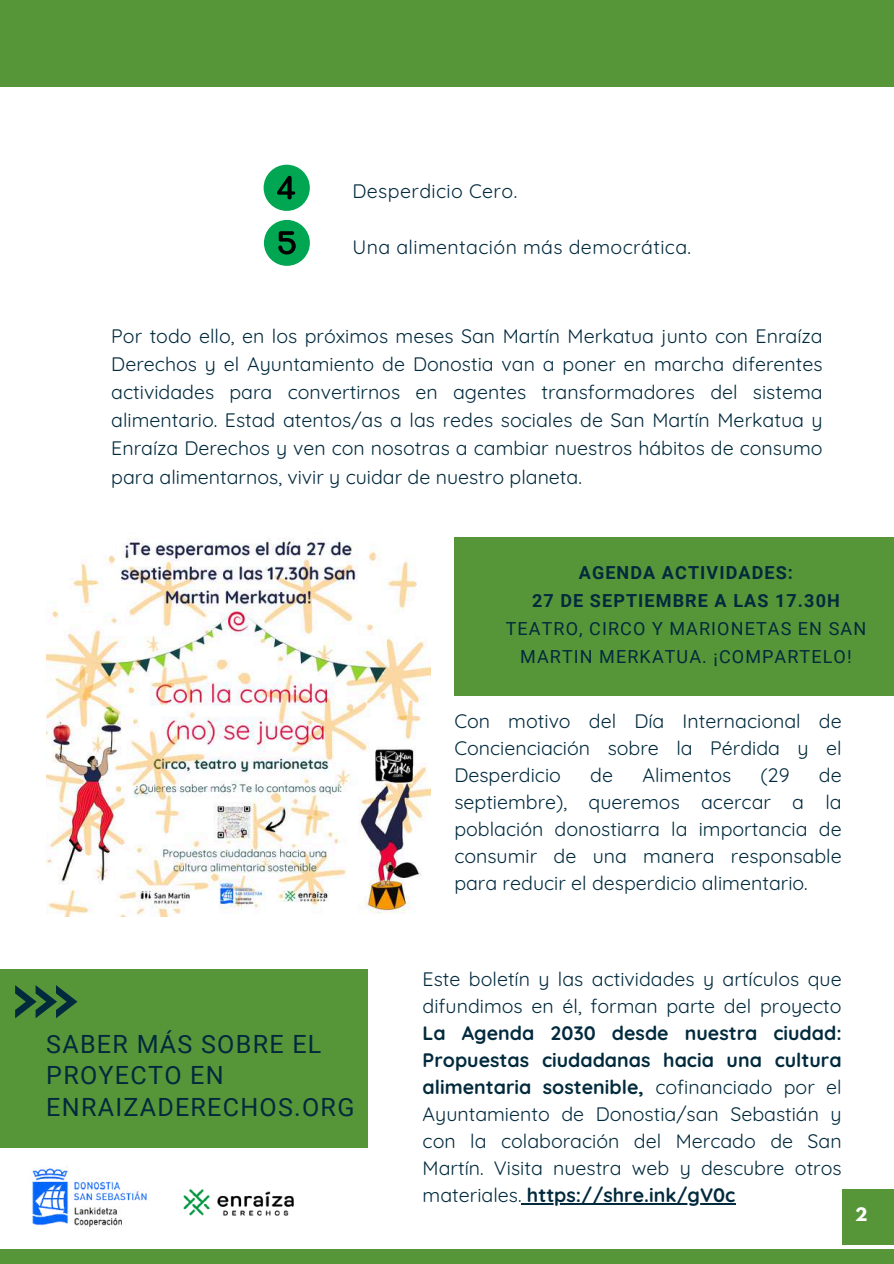
<style>
.page{position:relative;width:894px;height:1264px;background:#fff}
.page>*{position:absolute;margin:0;border:0;box-sizing:border-box;transform-origin:0 0}
.t1{font:25.05px/31.5px "Roboto";letter-spacing:.05em;color:#022a3d}
.t2{font:19.5px/27px "Quicksand";color:#022a3d;text-align:justify}
.t3{font:19.5px "Quicksand";letter-spacing:.02em;color:#022a3d}
.t4{font:18px/28.2px "Roboto";letter-spacing:.06em;color:#022a3d;text-align:center}
.t5{font:700 18px/28.2px "Roboto";letter-spacing:.06em;color:#022a3d;text-align:center}
.t6{font:700 16.5px "League Spartan";color:#fff}
.s1{font-weight:700}
</style>
<div class="page">
<div style="left:0;top:0;width:893px;height:87px;background:#569639"></div>
<div style="left:0;top:1249px;width:893px;height:14px;background:#569639"></div>
<div style="left:841px;top:1189px;width:52px;height:55px;background:#569639"></div>
<div style="left:0;top:968px;width:368px;height:179px;background:#569639"></div>
<svg style="left:15px;top:985px;width:62px;height:33px"></svg>
<div style="left:264px;top:220px;width:46px;height:46px;background:#00a651;border-radius:50%"></div>
<svg style="left:278px;top:231px;width:18px;height:23px"></svg>
<div style="left:263px;top:165px;width:47px;height:46px;background:#00a651;border-radius:50%"></div>
<svg style="left:277px;top:176px;width:18px;height:23px"></svg>
<div style="left:454px;top:537px;width:439px;height:159px;background:#569639"></div>
<img style="left:46px;top:538px;width:384px;height:378px">
<img style="left:5px;top:1147px;width:177px;height:82px">
<img style="left:175px;top:1166px;width:119px;height:63px">
<hr style="left:526px;top:1202px;width:209px;height:2px;background:#022a3d">
<p class="t3" style="left:352px;top:178px;width:166px">Desperdicio Cero.</p>
<p class="t3" style="left:352px;top:235px;width:340px">Una alimentación más democrática.</p>
<p class="t2" style="left:111px;top:321px;width:712px;line-height:28.2px">Por todo ello, en los próximos meses San Martín Merkatua junto con Enraíza Derechos y el Ayuntamiento de Donostia van a poner en marcha diferentes actividades para convertirnos en agentes transformadores del sistema alimentario. Estad atentos/as a las redes sociales de San Martín Merkatua y Enraíza Derechos y ven con nosotras a cambiar nuestros hábitos de consumo para alimentarnos, vivir y cuidar de nuestro planeta.</p>
<p class="t5" style="left:532px;top:558px;width:309px">AGENDA ACTIVIDADES:<br>27 DE SEPTIEMBRE A LAS 17.30H</p>
<p class="t4" style="left:505px;top:615px;width:362px">TEATRO, CIRCO Y MARIONETAS EN SAN<br>MARTIN MERKATUA. ¡COMPARTELO!</p>
<p class="t1" style="left:46px;top:1028px;width:309px">SABER MÁS SOBRE EL<br>PROYECTO EN<br>ENRAIZADERECHOS.ORG</p>
<p class="t2" style="left:454px;top:707px;width:389px">Con motivo del Día Internacional de Concienciación sobre la Pérdida y el Desperdicio</p>
<p class="t2" style="left:454px;top:761px;width:389px;text-indent:364px">de septiembre), queremos acercar a la población donostiarra la importancia de consumir de una manera responsable para reducir el desperdicio alimentario.</p>
<p class="t2" style="left:590px;top:761px;width:24px">de</p>
<p class="t2" style="left:642px;top:761px;width:90px">Alimentos</p>
<p class="t2" style="left:760px;top:761px;width:30px">(29</p>
<p class="t2" style="left:422px;top:965px;width:420px">Este boletín y las actividades y artículos que difundimos en él, forman parte del proyecto</p>
<p class="t2" style="left:422px;top:1019px;width:420px"><span class="s1">La Agenda 2030 desde nuestra ciudad:<br>Propuestas ciudadanas hacia una cultura alimentaria sostenible,</span> cofinanciado por el Ayuntamiento de Donostia/san Sebastián y con la colaboración del Mercado de San Martín. Visita nuestra web y descubre otros materiales. <span class="s1">https://shre.ink/gV0c</span></p>
<p class="t6" style="left:855px;top:1206px;width:14px">2</p>
</div>
